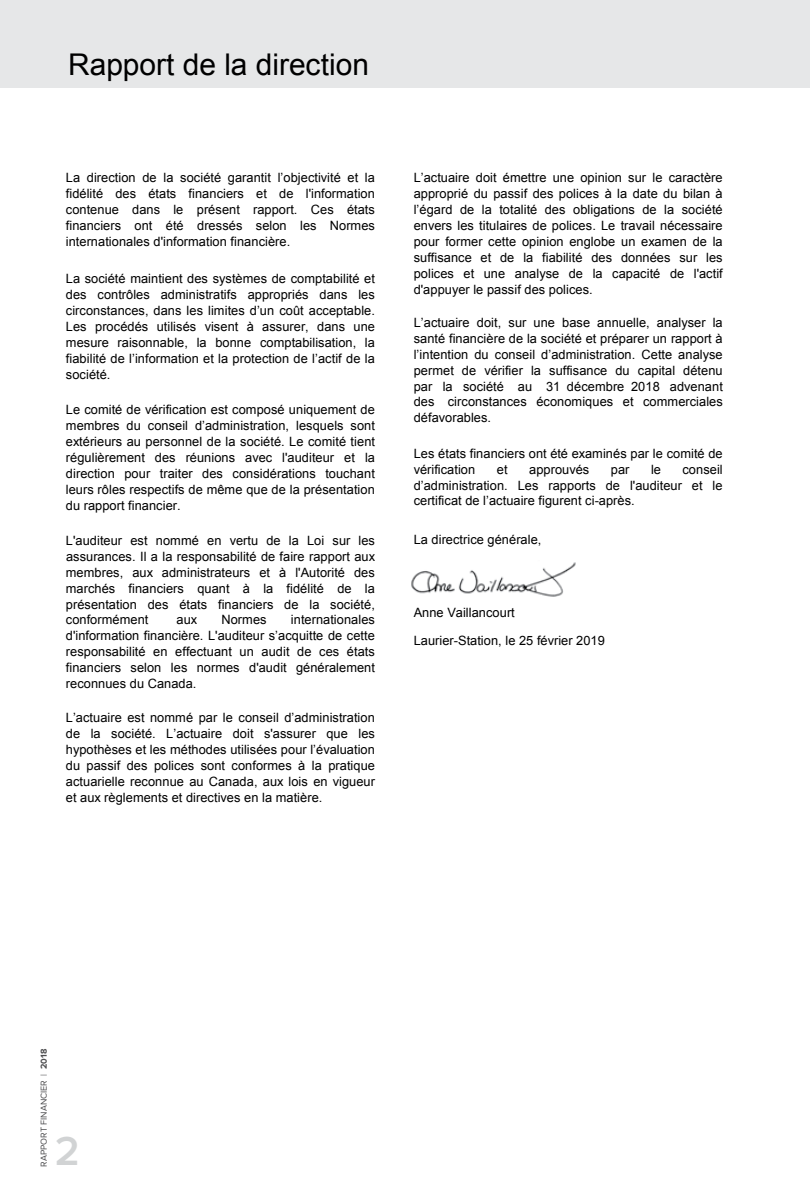
<style>
.page{position:relative;width:810px;height:1188px;background:#fff}
.page>*{position:absolute;margin:0;border:0;box-sizing:border-box;transform-origin:0 0}
.t1{font:600 42px "Proxima Nova";color:#d1d3d4}
.t2{font:30px "Arial";color:#000}
.t3{font:12.9px/15.9px "Arial";letter-spacing:.005em;color:#000;text-align:justify}
.t4{font:9px "Proxima Nova";color:#4d4d4f}
.s1{font-weight:700}
</style>
<div class="page">
<div style="left:0;top:0;width:810px;height:88px;background:#e6e7e8"></div>
<img style="left:411px;top:562px;width:165px;height:35px">
<h2 class="t2" style="left:68px;top:45px;width:302px">Rapport de la direction</h2>
<p class="t3" style="left:66px;top:170px;width:311px">La direction de la société garantit l’objectivité et la fidélité des états financiers et de l'information contenue dans le présent rapport. Ces états financiers ont été dressés selon les Normes internationales d'information financière.</p>
<p class="t3" style="left:66px;top:271px;width:311px">La société maintient des systèmes de comptabilité et des contrôles administratifs appropriés dans les circonstances, dans les limites d’un coût acceptable.<br>Les procédés utilisés visent à assurer, dans une mesure raisonnable, la bonne comptabilisation, la fiabilité de l’information et la protection de l’actif de la société.</p>
<p class="t3" style="left:66px;top:402px;width:311px">Le comité de vérification est composé uniquement de membres du conseil d’administration, lesquels sont extérieurs au personnel de la société. Le comité tient régulièrement des réunions avec l'auditeur et la direction pour traiter des considérations touchant leurs rôles respectifs de même que de la présentation du rapport financier.</p>
<p class="t3" style="left:66px;top:533px;width:311px">L'auditeur est nommé en vertu de la Loi sur les assurances. Il a la responsabilité de faire rapport aux membres, aux administrateurs et à l'Autorité des marchés financiers quant à la fidélité de la présentation des états financiers de la société, conformément</p>
<p class="t3" style="left:66px;top:612px;width:311px;text-indent:225px">internationales d'information financière. L'auditeur s’acquitte de cette responsabilité en effectuant un audit de ces états financiers selon les normes d'audit généralement reconnues du Canada.</p>
<p class="t3" style="left:177px;top:612px;width:22px">aux</p>
<p class="t3" style="left:222px;top:612px;width:47px">Normes</p>
<p class="t3" style="left:66px;top:710px;width:311px">L’actuaire est nommé par le conseil d’administration de la société. L’actuaire doit s'assurer que les hypothèses et les méthodes utilisées pour l’évaluation du passif des polices sont conformes à la pratique actuarielle reconnue au Canada, aux lois en vigueur et aux règlements et directives en la matière.</p>
<p class="t3" style="left:414px;top:170px;width:311px">L’actuaire doit émettre une opinion sur le caractère approprié du passif des polices à la date du bilan à l’égard de la totalité des obligations de la société envers les titulaires de polices. Le travail nécessaire pour former cette opinion englobe un examen de la suffisance et de la fiabilité des données sur les polices et une analyse de la capacité de l'actif d'appuyer le passif des polices.</p>
<p class="t3" style="left:414px;top:315px;width:311px">L’actuaire doit, sur une base annuelle, analyser la santé financière de la société et préparer un rapport à l’intention du conseil d’administration. Cette analyse permet de vérifier la suffisance du capital détenu par la société au 31 décembre 2018 advenant des circonstances économiques et commerciales défavorables.</p>
<p class="t3" style="left:414px;top:445px;width:311px">Les états financiers ont été examinés par le comité de vérification</p>
<p class="t3" style="left:497px;top:461px;width:12px">et</p>
<p class="t3" style="left:529px;top:461px;width:62px">approuvés</p>
<p class="t3" style="left:611px;top:461px;width:20px">par</p>
<p class="t3" style="left:651px;top:461px;width:12px">le</p>
<p class="t3" style="left:414px;top:461px;width:311px;text-indent:269px">conseil d’administration. Les rapports de l'auditeur et le certificat de l’actuaire figurent ci-après.</p>
<p class="t3" style="left:414px;top:532px;width:129px">La directrice générale,</p>
<p class="t3" style="left:414px;top:599px;width:193px;line-height:28px">Anne Vaillancourt<br>Laurier-Station, le 25 février 2019</p>
<p class="t4" style="left:39px;top:1167px;width:119px;rotate:-90deg">RAPPORT FINANCIER | <span class="s1">2018</span></p>
<h1 class="t1" style="left:55px;top:1127px;width:26px">2</h1>
</div>
